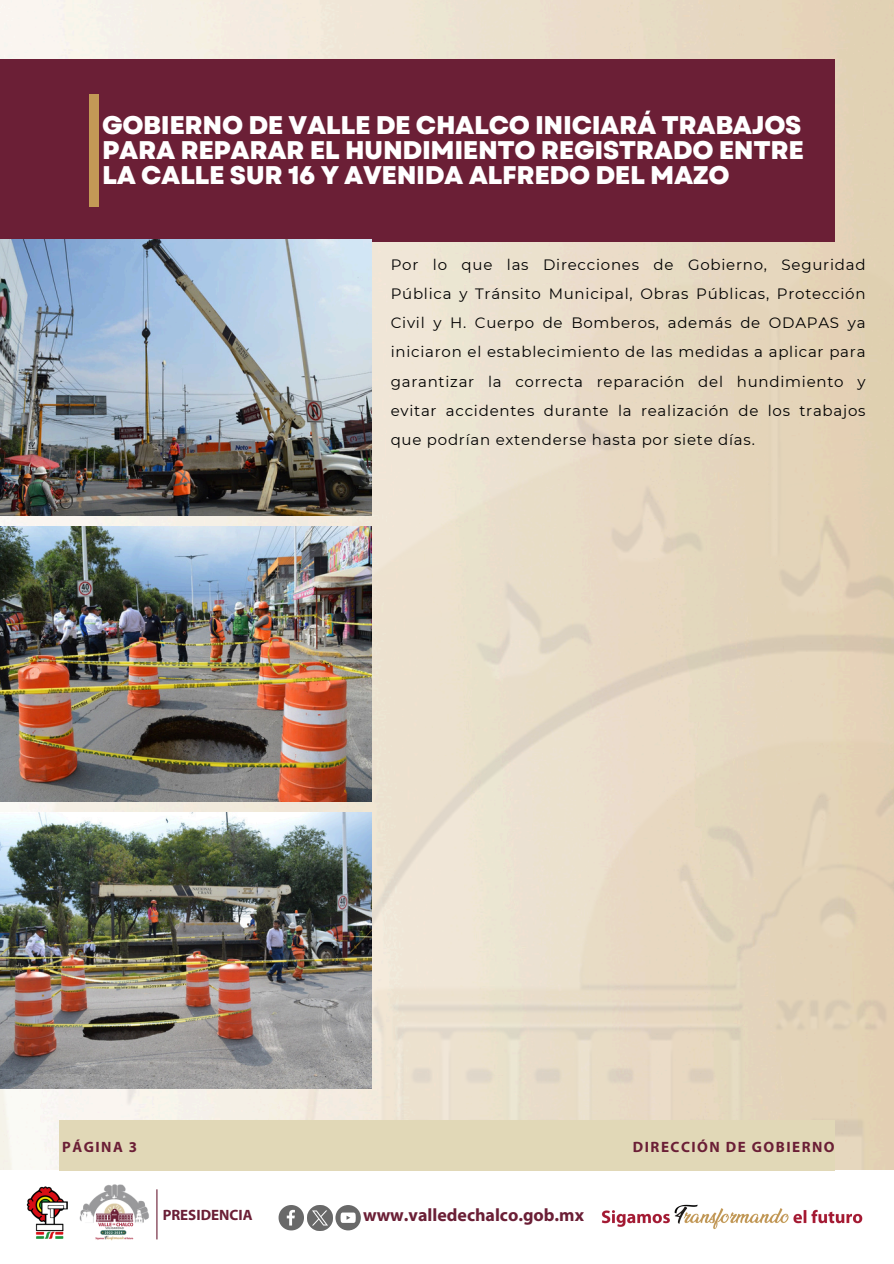
<style>
.page{position:relative;width:894px;height:1264px;background:#fff}
.page>*{position:absolute;margin:0;border:0;box-sizing:border-box;transform-origin:0 0}
.t1{font:800 25.5px/24.8px "Garet";letter-spacing:-.015em;color:#fff;text-align:justify}
.t2{font:700 17.85px "Myriad Pro";color:#6b1f36}
.t3{font:15px/29.2px "Montserrat";letter-spacing:.05em;color:#000;text-align:justify}
.t4{font:700 15px "Myriad Pro";letter-spacing:.1em;color:#6b1f36}
.t5{font:700 15px "Myriad Pro";color:#6b1f36}
</style>
<div class="page">
<img style="left:0;top:0;width:893px;height:242px">
<img style="left:0;top:242px;width:893px;height:928px">
<div style="left:0;top:59px;width:834px;height:182px;background:#6b1f36"></div>
<div style="left:89px;top:94px;width:9px;height:113px;background:#c39956"></div>
<img style="left:27px;top:1186px;width:41px;height:53px">
<img style="left:79px;top:1184px;width:79px;height:57px">
<hr style="left:156px;top:1189px;width:1px;height:50px;background:#6b1f36">
<img style="left:601px;top:1204px;width:262px;height:25px">
<div style="left:59px;top:1119px;width:775px;height:51px;background:#e1d8b7"></div>
<img style="left:0;top:240px;width:371px;height:275px">
<img style="left:0;top:527px;width:371px;height:274px">
<img style="left:0;top:812px;width:371px;height:276px">
<svg style="left:278px;top:1205px;width:26px;height:25px"></svg>
<svg style="left:335px;top:1205px;width:26px;height:25px"></svg>
<img style="left:307px;top:1205px;width:26px;height:25px">
<p class="t1" style="left:102px;top:113px;width:703px">GOBIERNO DE VALLE DE CHALCO INICIARÁ TRABAJOS PARA REPARAR EL HUNDIMIENTO REGISTRADO ENTRE LA CALLE SUR 16 Y AVENIDA ALFREDO DEL MAZO</p>
<p class="t3" style="left:390px;top:250px;width:476px">Por lo que las Direcciones de Gobierno, Seguridad Pública y Tránsito Municipal, Obras Públicas, Protección Civil y H. Cuerpo de Bomberos, además de ODAPAS ya iniciaron el establecimiento de las medidas a aplicar para garantizar la correcta reparación del hundimiento y evitar accidentes durante la realización de los trabajos que podrían extenderse hasta por siete días.</p>
<p class="t4" style="left:62px;top:1140px;width:77px">PÁGINA 3</p>
<h3 class="t5" style="left:163px;top:1209px;width:91px">PRESIDENCIA</h3>
<p class="t2" style="left:363px;top:1207px;width:222px">www.valledechalco.gob.mx</p>
<p class="t4" style="left:632px;top:1140px;width:203px">DIRECCIÓN DE GOBIERNO</p>
</div>
